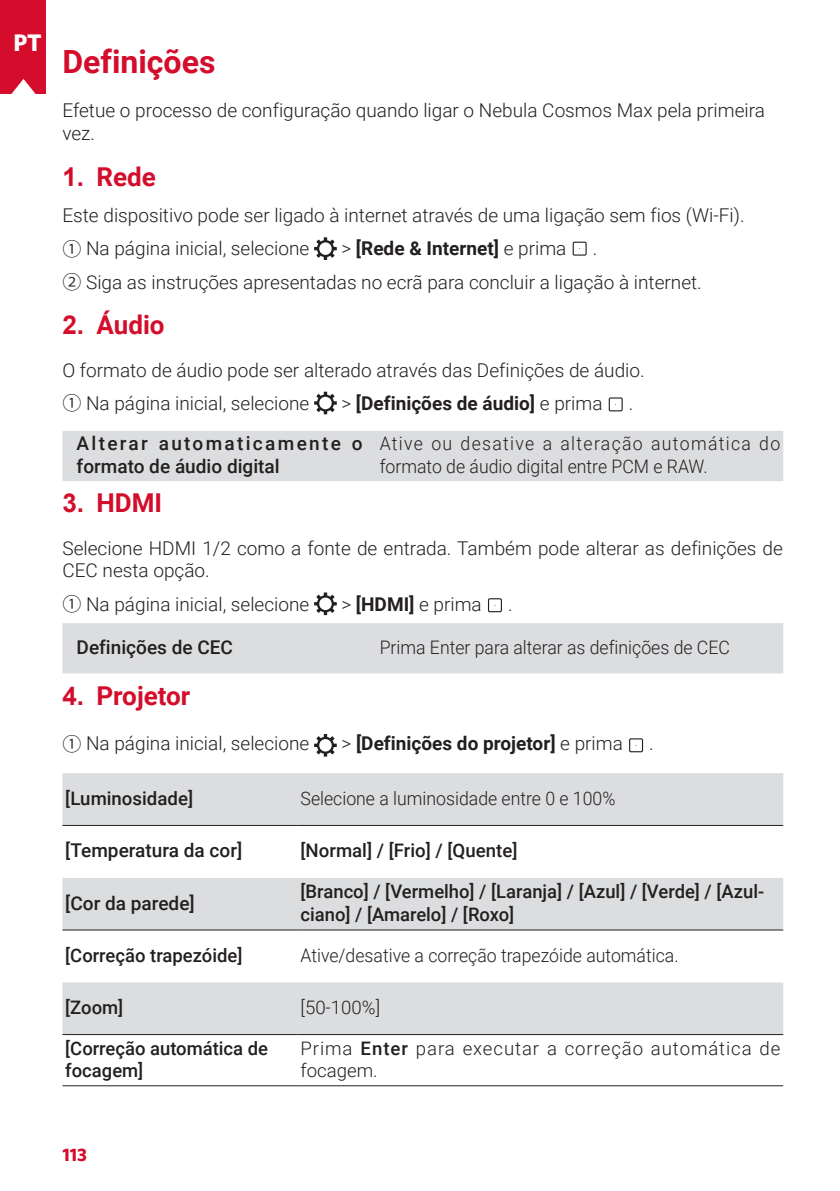
<style>
.page{position:relative;width:840px;height:1191px;background:#fff}
.page>*{position:absolute;margin:0;border:0;box-sizing:border-box;transform-origin:0 0}
.t1{font:700 32px "Roboto";color:#d30d2b}
.t2{font:700 26px "Roboto";color:#d30d2b}
.t3{font:700 24px "Whitney";color:#fff}
.t4{font:300 19px/33.2px "Roboto";color:#231f20}
.t5{font:700 19px "Roboto";color:#231f20}
.t6{font:500 19px "Roboto";color:#231f20}
.t7{font:500 19px/22.8px "Roboto";letter-spacing:.105em;color:#231f20}
.t8{font:500 18.6px/22.4px "Roboto";color:#231f20}
.t9{font:300 18.6px "Roboto";color:#231f20;scale:.95 1}
.t10{font:300 18.6px/22.4px "Roboto";letter-spacing:.065em;color:#231f20;scale:.95 1}
.t11{font:300 18.6px/22.6px "Roboto";letter-spacing:.05em;color:#231f20}
.t12{font:300 18.6px "Roboto";color:#231f20}
.t13{font:700 18px "Whitney";color:#d30d2b}
.s1{font-family:"Arial"}
.s2{font-family:"Koz Go Pr 6 N";font-weight:400}
.s3{font-weight:300}
.s4{font-weight:700}
.s5{font-weight:500}
</style>
<div class="page">
<div style="left:0;top:0;width:46px;height:94px;background:#d30d2b"></div>
<svg style="left:11px;top:79px;width:25px;height:15px"></svg>
<svg style="left:314px;top:237px;width:22px;height:23px"></svg>
<div style="left:572px;top:242px;width:14px;height:14px;border:1px solid #231f20"></div>
<svg style="left:314px;top:392px;width:22px;height:22px"></svg>
<div style="left:608px;top:397px;width:14px;height:14px;border:1px solid #231f20"></div>
<div style="left:62px;top:431px;width:720px;height:50px;background:#dcdddf"></div>
<svg style="left:314px;top:592px;width:22px;height:23px"></svg>
<div style="left:487px;top:598px;width:14px;height:14px;border:1px solid #231f20"></div>
<div style="left:62px;top:623px;width:720px;height:50px;background:#dcdddf"></div>
<svg style="left:314px;top:734px;width:22px;height:22px"></svg>
<div style="left:628px;top:738px;width:14px;height:14px;border:1px solid #231f20"></div>
<div style="left:62px;top:773px;width:720px;height:52px;background:#dcdddf"></div>
<svg style="left:62px;top:878px;width:720px;height:158px;fill:#dcdddf"></svg>
<hr style="left:62px;top:825px;width:235px;height:1px;background:#231f20">
<hr style="left:297px;top:825px;width:485px;height:1px;background:#231f20">
<hr style="left:62px;top:929px;width:235px;height:1px;background:#231f20">
<hr style="left:297px;top:929px;width:485px;height:1px;background:#231f20">
<hr style="left:62px;top:1085px;width:235px;height:1px;background:#231f20">
<hr style="left:297px;top:1085px;width:485px;height:1px;background:#231f20">
<hr style="left:297px;top:1034px;width:485px;height:1px;background:#231f20">
<hr style="left:62px;top:1034px;width:235px;height:1px;background:#231f20">
<p class="t3" style="left:13px;top:26px;width:30px">PT</p>
<h1 class="t1" style="left:62px;top:39px;width:154px">Definições</h1>
<p class="t4" style="left:62px;top:98px;width:703px;line-height:22.8px">Efetue o processo de configuração quando ligar o Nebula Cosmos Max pela primeira vez.</p>
<h2 class="t2" style="left:62px;top:158px;width:95px"><span class="s1">1.</span> Rede</h2>
<p class="t4" style="left:62px;top:198px;width:683px">Este dispositivo pode ser ligado à internet através de uma ligação sem fios (Wi-Fi).<br><span class="s2">①</span> Na página inicial, selecione</p>
<p class="t5" style="left:341px;top:235px;width:226px"><span class="s3">&gt;</span> [Rede &amp; Internet] <span class="s3">e prima</span></p>
<p class="t4" style="left:62px;top:231px;width:640px;text-indent:530px">.<br><span class="s2">②</span> Siga as instruções apresentadas no ecrã para concluir a ligação à internet.</p>
<h2 class="t2" style="left:62px;top:307px;width:104px"><span class="s1">2.</span> Áudio</h2>
<p class="t4" style="left:62px;top:352px;width:583px">O formato de áudio pode ser alterado através das Definições de áudio.<br><span class="s2">①</span> Na página inicial, selecione</p>
<p class="t5" style="left:341px;top:390px;width:262px"><span class="s3">&gt;</span> [Definições de áudio] <span class="s3">e prima</span></p>
<p class="t4" style="left:628px;top:386px;width:6px">.</p>
<p class="t7" style="left:77px;top:431px;width:287px">Alterar automaticamente o formato de áudio digital</p>
<p class="t10" style="left:379px;top:432px;width:423px">Ative ou desative a alteração automática do formato de áudio digital entre PCM e RAW.</p>
<h2 class="t2" style="left:62px;top:485px;width:101px"><span class="s1">3.</span> HDMI</h2>
<p class="t4" style="left:62px;top:536px;width:721px;line-height:22.8px">Selecione HDMI 1/2 como a fonte de entrada. Também pode alterar as definições de<br>CEC nesta opção.</p>
<p class="t4" style="left:62px;top:586px;width:248px"><span class="s2">①</span> Na página inicial, selecione</p>
<p class="t4" style="left:341px;top:586px;width:142px">&gt; <span class="s4">[HDMI]</span> e prima</p>
<p class="t4" style="left:508px;top:586px;width:6px">.</p>
<p class="t6" style="left:77px;top:634px;width:158px">Definições de CEC</p>
<p class="t9" style="left:379px;top:634px;width:370px">Prima Enter para alterar as definições de CEC</p>
<h2 class="t2" style="left:62px;top:677px;width:129px"><span class="s1">4.</span> Projetor</h2>
<p class="t4" style="left:62px;top:726px;width:248px"><span class="s2">①</span> Na página inicial, selecione</p>
<p class="t5" style="left:341px;top:730px;width:283px"><span class="s3">&gt;</span> [Definições do projetor] <span class="s3">e prima</span></p>
<p class="t4" style="left:648px;top:726px;width:6px">.</p>
<p class="t8" style="left:65px;top:786px;width:129px">[Luminosidade]</p>
<p class="t9" style="left:300px;top:785px;width:333px">Selecione a luminosidade entre 0 e 100%</p>
<p class="t6" style="left:65px;top:837px;width:178px">[Temperatura da cor]</p>
<p class="t8" style="left:300px;top:838px;width:218px">[Normal] / [Frio] / [Quente]</p>
<p class="t6" style="left:65px;top:889px;width:131px">[Cor da parede]</p>
<p class="t8" style="left:300px;top:879px;width:465px">[Branco] / [Vermelho] / [Laranja] / [Azul] / [Verde] / [Azul&shy;ciano] / [Amarelo] / [Roxo]</p>
<p class="t8" style="left:65px;top:943px;width:179px">[Correção trapezóide]</p>
<p class="t9" style="left:300px;top:942px;width:399px">Ative/desative a correção trapezóide automática.</p>
<p class="t8" style="left:65px;top:995px;width:59px">[Zoom]</p>
<p class="t12" style="left:300px;top:994px;width:81px">[50-100%]</p>
<p class="t8" style="left:65px;top:1036px;width:204px">[Correção automática de focagem]</p>
<p class="t11" style="left:300px;top:1036px;width:481px">Prima <span class="s5">Enter</span> para executar a correção automática de focagem.</p>
<p class="t13" style="left:62px;top:1142px;width:26px">113</p>
</div>
